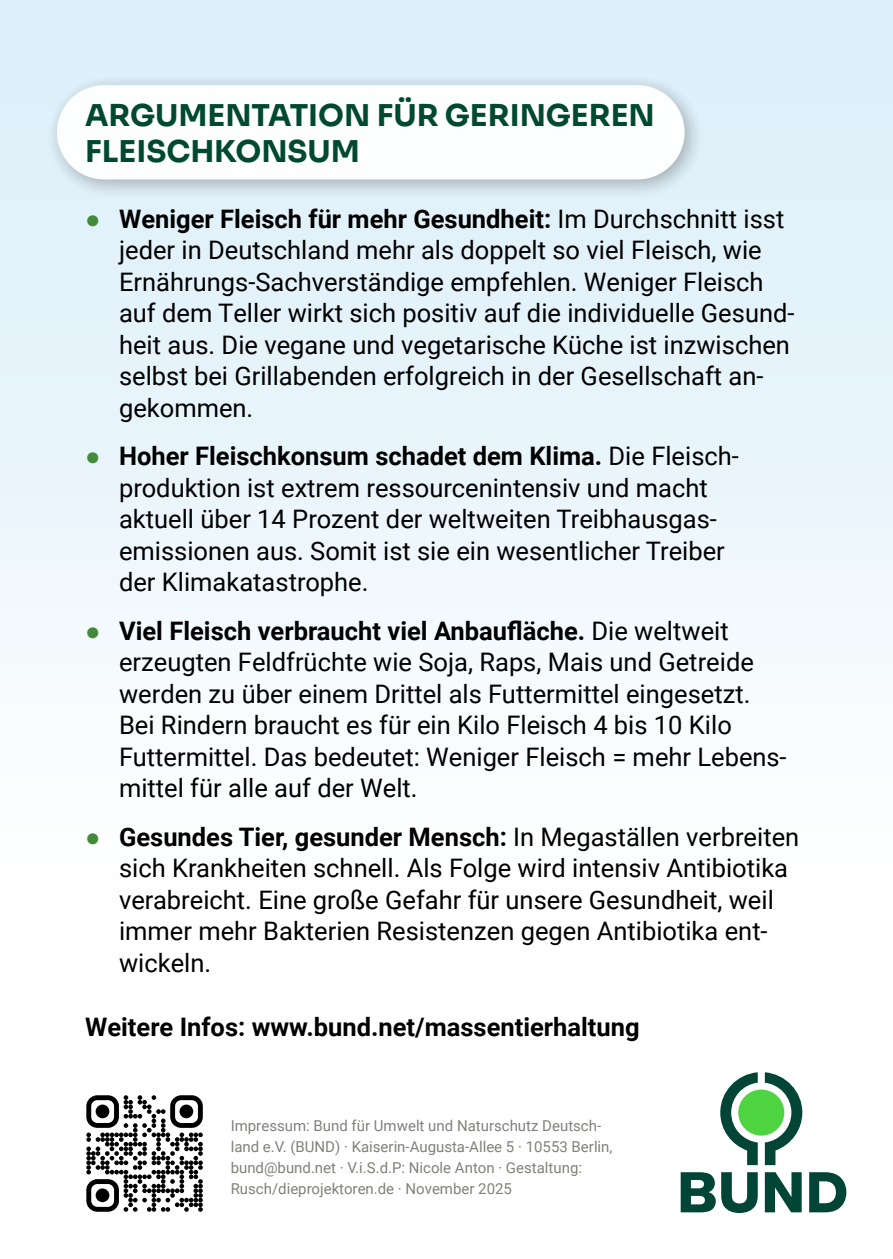
<style>
.page{position:relative;width:893px;height:1259px;background:#fff}
.page>*{position:absolute;margin:0;border:0;box-sizing:border-box;transform-origin:0 0}
.t1{font:30px/36px "Sora";color:#004931}
.t2{font:25.5px/31.5px "Roboto";color:#000}
.t3{font:700 25.5px "Roboto";color:#000}
.t4{font:15px/21px "Roboto";color:#81807a}
.s1{font-family:"Arial";font-weight:700;color:#448a3b}
.s2{font-weight:700}
</style>
<div class="page">
<div style="left:0;top:0;width:893px;height:1191px;background:linear-gradient(to bottom,#dbeff9,#fff)"></div>
<svg style="left:85px;top:1094px;width:119px;height:118px"></svg>
<svg style="left:86px;top:1095px;width:117px;height:116px"></svg>
<div style="left:96px;top:1104px;width:13px;height:14px;background:#000;border-radius:50%"></div>
<div style="left:180px;top:1104px;width:13px;height:14px;background:#000;border-radius:50%"></div>
<div style="left:96px;top:1188px;width:13px;height:14px;background:#000;border-radius:50%"></div>
<div style="left:44px;top:73px;width:661px;height:128px;background:#000;opacity:.3"></div>
<div style="left:57px;top:85px;width:628px;height:94px;background:#fff;border-radius:47px"></div>
<svg style="left:658px;top:1054px;width:206px;height:159px"></svg>
<p class="t1" style="left:85px;top:95px;width:571px">ARGUMENTATION FÜR GERINGEREN<br>FLEISCHKONSUM</p>
<p class="t2" style="left:119px;top:202px;width:677px;text-indent:-34px"><span class="s1">●</span> <span class="s2">Weniger Fleisch für mehr Gesundheit:</span> Im Durchschnitt isst jeder in Deutschland mehr als doppelt so viel Fleisch, wie Ernährungs-Sachverständige empfehlen. Weniger Fleisch auf dem Teller wirkt sich positiv auf die individuelle Gesund&shy;heit aus. Die vegane und vegetarische Küche ist inzwischen selbst bei Grillabenden erfolgreich in der Gesellschaft an&shy;gekommen.</p>
<p class="t2" style="left:119px;top:439px;width:620px;text-indent:-34px"><span class="s1">●</span> <span class="s2">Hoher Fleischkonsum schadet dem Klima.</span> Die Fleisch&shy;produktion ist extrem ressourcenintensiv und macht aktuell über 14 Prozent der weltweiten Treibhausgas&shy;emissionen aus. Somit ist sie ein wesentlicher Treiber der Klimakatastrophe.</p>
<p class="t2" style="left:119px;top:614px;width:669px;text-indent:-34px"><span class="s1">●</span> <span class="s2">Viel Fleisch verbraucht viel Anbaufläche.</span> Die weltweit erzeugten Feldfrüchte wie Soja, Raps, Mais und Getreide werden zu über einem Drittel als Futtermittel eingesetzt.<br>Bei Rindern braucht es für ein Kilo Fleisch 4 bis 10 Kilo Futtermittel. Das bedeutet: Weniger Fleisch = mehr Lebens&shy;mittel für alle auf der Welt.</p>
<p class="t2" style="left:119px;top:820px;width:682px;text-indent:-34px"><span class="s1">●</span> <span class="s2">Gesundes Tier, gesunder Mensch:</span> In Megaställen verbreiten sich Krankheiten schnell. Als Folge wird intensiv Antibiotika verabreicht. Eine große Gefahr für unsere Gesundheit, weil immer mehr Bakterien Resistenzen gegen Antibiotika ent&shy;wickeln.</p>
<p class="t3" style="left:85px;top:1009px;width:556px">Weitere Infos: www.bund.net/massentierhaltung</p>
<p class="t4" style="left:231px;top:1114px;width:383px">Impressum: Bund für Umwelt und Naturschutz Deutsch&shy;land e.V. (BUND) · Kaiserin-Augusta-Allee 5 · 10553 Berlin, bund@bund.net · V.i.S.d.P: Nicole Anton · Gestaltung:<br>Rusch/dieprojektoren.de · November 2025</p>
</div>
